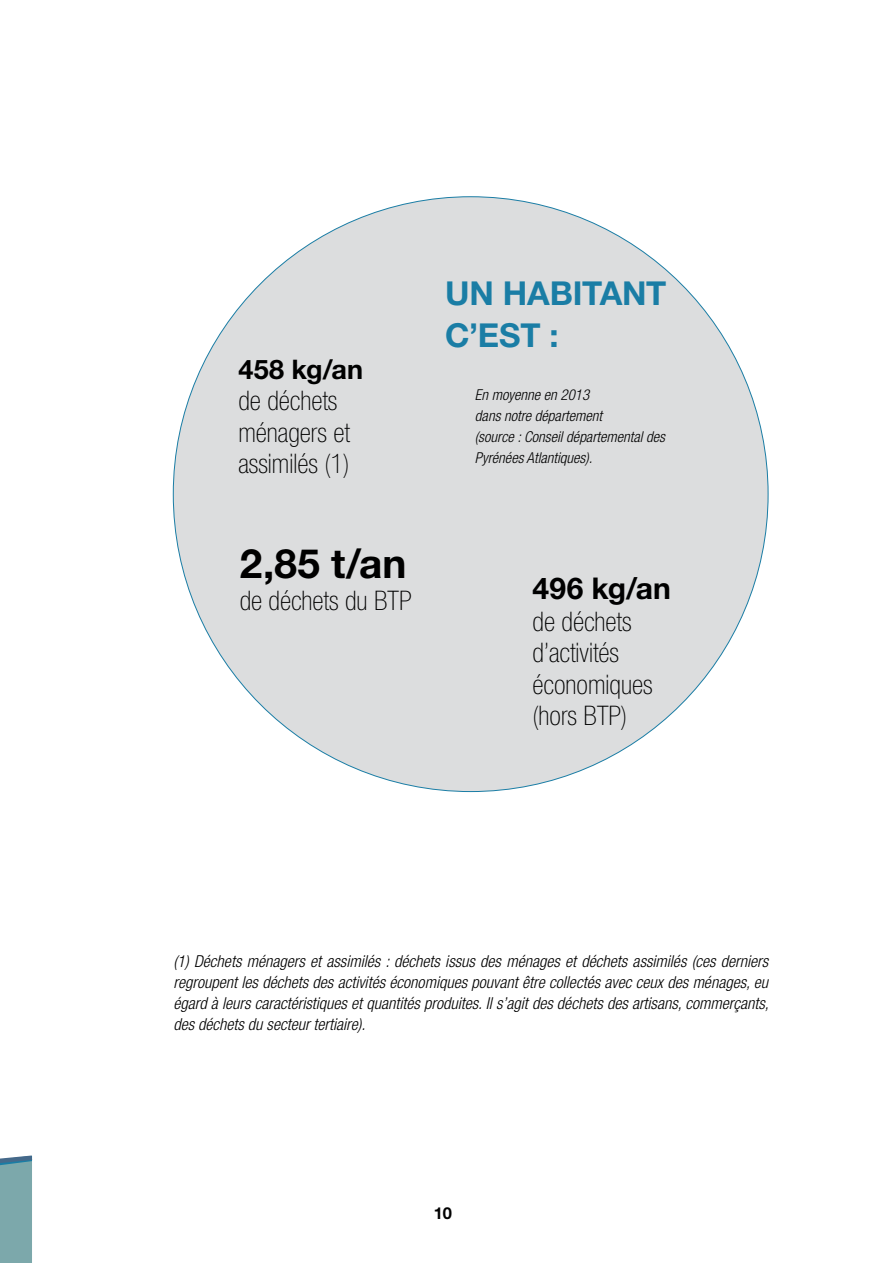
<style>
.page{position:relative;width:893px;height:1263px;background:#fff}
.page>*{position:absolute;margin:0;border:0;box-sizing:border-box;transform-origin:0 0}
.t1{font:700 40.5px "Helvetica Neue LT Std";color:#000}
.t2{font:700 33px/42px "Helvetica Neue LT Std";letter-spacing:-.005em;color:#1a7da5}
.t3{font:700 30px "Helvetica Neue LT Std";letter-spacing:.005em;color:#000}
.t4{font:100 condensed 27px/31.5px "Helvetica Neue LT Std";color:#000}
.t5{font:700 27px "Helvetica Neue LT Std";letter-spacing:.01em;color:#000}
.t6{font:italic 300 condensed 16.5px/21px "Helvetica Neue LT Std";color:#000;text-align:justify}
.t7{font:700 16.5px "Helvetica Neue LT Std";color:#000}
.t8{font:italic 300 condensed 15px/21px "Helvetica Neue LT Std";color:#000}
</style>
<div class="page">
<div style="left:173px;top:197px;width:595px;height:594px;background:#dcddde;border-radius:50%"></div>
<svg style="left:0;top:1155px;width:33px;height:108px;background:#7ea8ad"></svg>
<h3 class="t5" style="left:238px;top:352px;width:126px">458 kg/an</h3>
<h3 class="t4" style="left:238px;top:385px;width:113px">de déchets ménagers et assimilés (1)</h3>
<h1 class="t1" style="left:240px;top:539px;width:168px">2,85 t/an</h1>
<h3 class="t4" style="left:240px;top:584px;width:173px">de déchets du BTP</h3>
<h2 class="t2" style="left:445px;top:272px;width:223px">UN HABITANT<br>C’EST :</h2>
<p class="t8" style="left:475px;top:384px;width:192px">En moyenne en 2013<br>dans notre département<br>(source : Conseil départemental des<br>Pyrénées Atlantiques).</p>
<h3 class="t3" style="left:533px;top:570px;width:140px">496 kg/an</h3>
<h3 class="t4" style="left:533px;top:605px;width:121px">de déchets d’activités économiques (hors BTP)</h3>
<p class="t6" style="left:173px;top:951px;width:597px">(1) Déchets ménagers et assimilés : déchets issus des ménages et déchets assimilés (ces derniers regroupent les déchets des activités économiques pouvant être collectés avec ceux des ménages, eu égard à leurs caractéristiques et quantités produites. Il s’agit des déchets des artisans, commerçants, des déchets du secteur tertiaire).</p>
<p class="t7" style="left:434px;top:1203px;width:20px">10</p>
</div>
